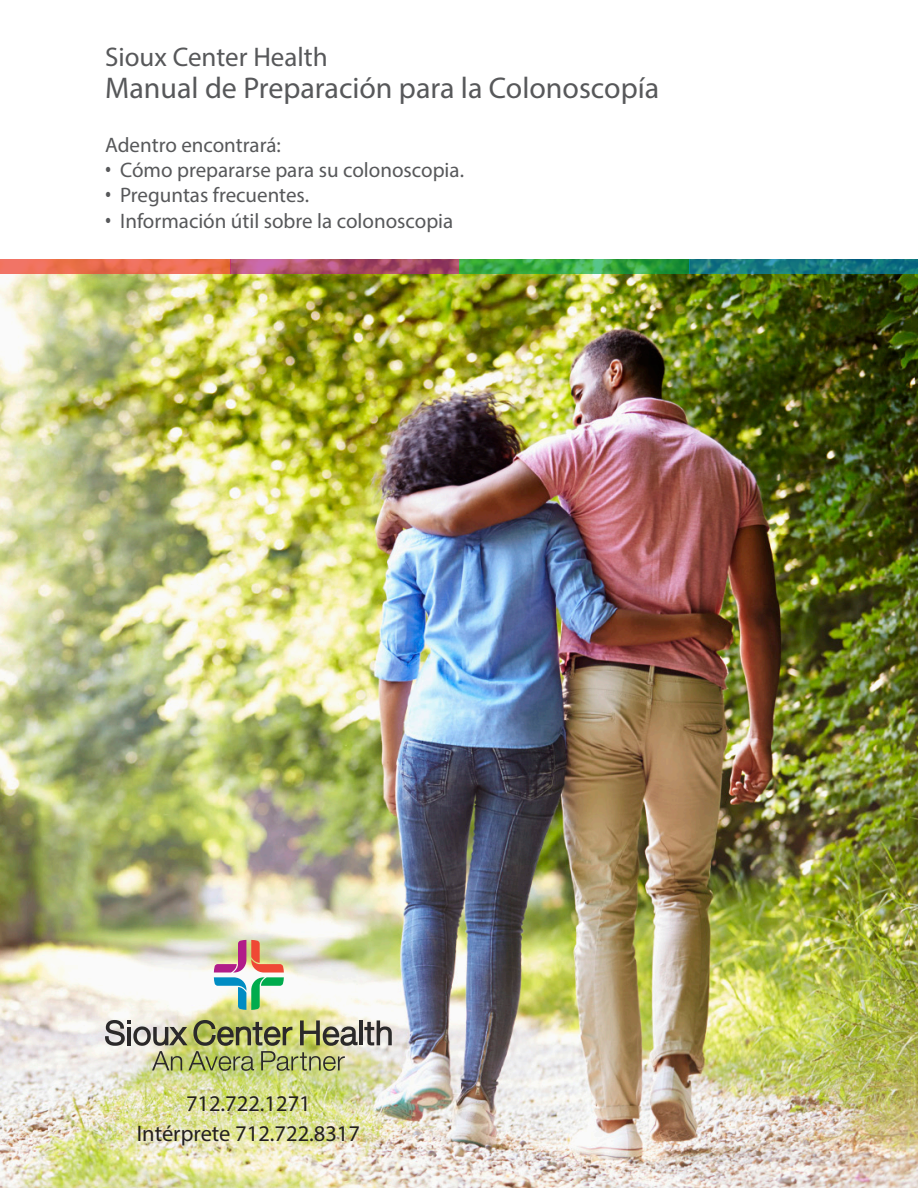
<style>
.page{position:relative;width:918px;height:1188px;background:#fff}
.page>*{position:absolute;margin:0;border:0;box-sizing:border-box;transform-origin:0 0}
.t1{font:30px "Myriad Pro";color:#57585a}
.t2{font:27px "Myriad Pro";color:#57585a}
.t3{font:22.5px "Myriad Pro";color:#231f20}
.t4{font:21px "Myriad Pro";color:#57585a}
.s1{font-family:"Arial Narrow"}
</style>
<div class="page">
<img style="left:0;top:274px;width:918px;height:914px">
<hr style="left:359px;top:1020px;width:4px;height:25px;background:#2b292a">
<svg style="left:364px;top:1020px;width:28px;height:26px"></svg>
<img style="left:105px;top:1020px;width:253px;height:51px">
<svg style="left:214px;top:940px;width:70px;height:70px"></svg>
<svg style="left:0;top:259px;width:230px;height:15px;background:#ec6f52"></svg>
<svg style="left:230px;top:259px;width:229px;height:15px;background:#ad4f6f"></svg>
<svg style="left:459px;top:259px;width:230px;height:15px;background:#35a744"></svg>
<svg style="left:689px;top:259px;width:229px;height:15px;background:#167982"></svg>
<p class="t2" style="left:105px;top:41px;width:224px">Sioux Center Health</p>
<p class="t1" style="left:105px;top:69px;width:556px">Manual de Preparación para la Colonoscopía</p>
<p class="t4" style="left:105px;top:132px;width:177px">Adentro encontrará:</p>
<p class="t4" style="left:105px;top:157px;width:360px"><span class="s1">•</span> Cómo prepararse para su colonoscopia.</p>
<p class="t4" style="left:105px;top:182px;width:205px"><span class="s1">•</span> Preguntas frecuentes.</p>
<p class="t4" style="left:105px;top:208px;width:350px"><span class="s1">•</span> Información útil sobre la colonoscopia</p>
<p class="t3" style="left:186px;top:1090px;width:126px">712.722.1271</p>
<p class="t3" style="left:137px;top:1120px;width:225px">Intérprete 712.722.8317</p>
</div>
